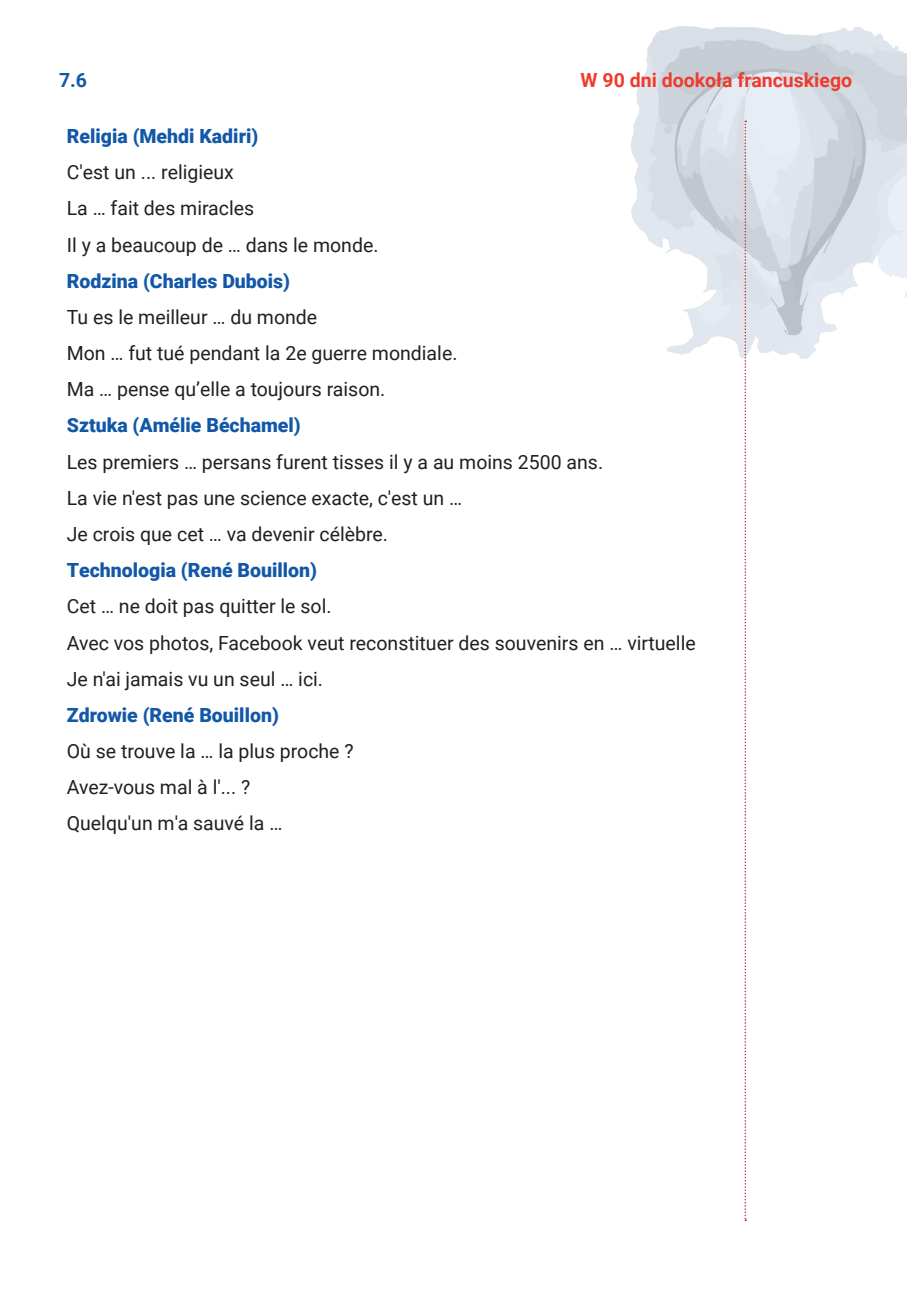
<style>
.page{position:relative;width:919px;height:1289px;background:#fff}
.page>*{position:absolute;margin:0;border:0;box-sizing:border-box;transform-origin:0 0}
.t1{font:19.5px "Roboto";color:#231f20}
.t2{font:900 19.5px "Roboto";color:#1358a8}
.t3{font:700 19.5px "Roboto";color:#ef3b2d}
.t4{font:700 19.5px "Roboto";color:#1358a8}
</style>
<div class="page">
<img style="left:630px;top:26px;width:276px;height:333px">
<svg style="left:744px;top:121px;width:2px;height:1099px"></svg>
<p class="t4" style="left:59px;top:67px;width:30px">7.6</p>
<p class="t3" style="left:580px;top:67px;width:273px">W 90 dni dookoła francuskiego</p>
<p class="t2" style="left:67px;top:122px;width:193px">Religia (Mehdi Kadiri)</p>
<p class="t1" style="left:67px;top:159px;width:169px">C'est un ... religieux</p>
<p class="t1" style="left:67px;top:195px;width:189px">La … fait des miracles</p>
<p class="t1" style="left:67px;top:231px;width:313px">Il y a beaucoup de … dans le monde.</p>
<p class="t2" style="left:67px;top:267px;width:225px">Rodzina (Charles Dubois)</p>
<p class="t1" style="left:67px;top:303px;width:252px">Tu es le meilleur … du monde</p>
<p class="t1" style="left:67px;top:339px;width:392px">Mon … fut tué pendant la 2e guerre mondiale.</p>
<p class="t1" style="left:67px;top:375px;width:320px">Ma … pense qu’elle a toujours raison.</p>
<p class="t2" style="left:67px;top:412px;width:235px">Sztuka (Amélie Béchamel)</p>
<p class="t1" style="left:67px;top:448px;width:538px">Les premiers … persans furent tisses il y a au moins 2500 ans.</p>
<p class="t1" style="left:67px;top:484px;width:397px">La vie n'est pas une science exacte, c'est un …</p>
<p class="t1" style="left:67px;top:520px;width:323px">Je crois que cet … va devenir célèbre.</p>
<p class="t2" style="left:67px;top:556px;width:252px">Technologia (René Bouillon)</p>
<p class="t1" style="left:67px;top:592px;width:266px">Cet … ne doit pas quitter le sol.</p>
<p class="t1" style="left:67px;top:629px;width:630px">Avec vos photos, Facebook veut reconstituer des souvenirs en … virtuelle</p>
<p class="t1" style="left:67px;top:665px;width:258px">Je n'ai jamais vu un seul … ici.</p>
<p class="t2" style="left:67px;top:701px;width:213px">Zdrowie (René Bouillon)</p>
<p class="t1" style="left:67px;top:737px;width:288px">Où se trouve la … la plus proche ?</p>
<p class="t1" style="left:67px;top:773px;width:185px">Avez-vous mal à l'... ?</p>
<p class="t1" style="left:67px;top:809px;width:217px">Quelqu'un m'a sauvé la …</p>
</div>
